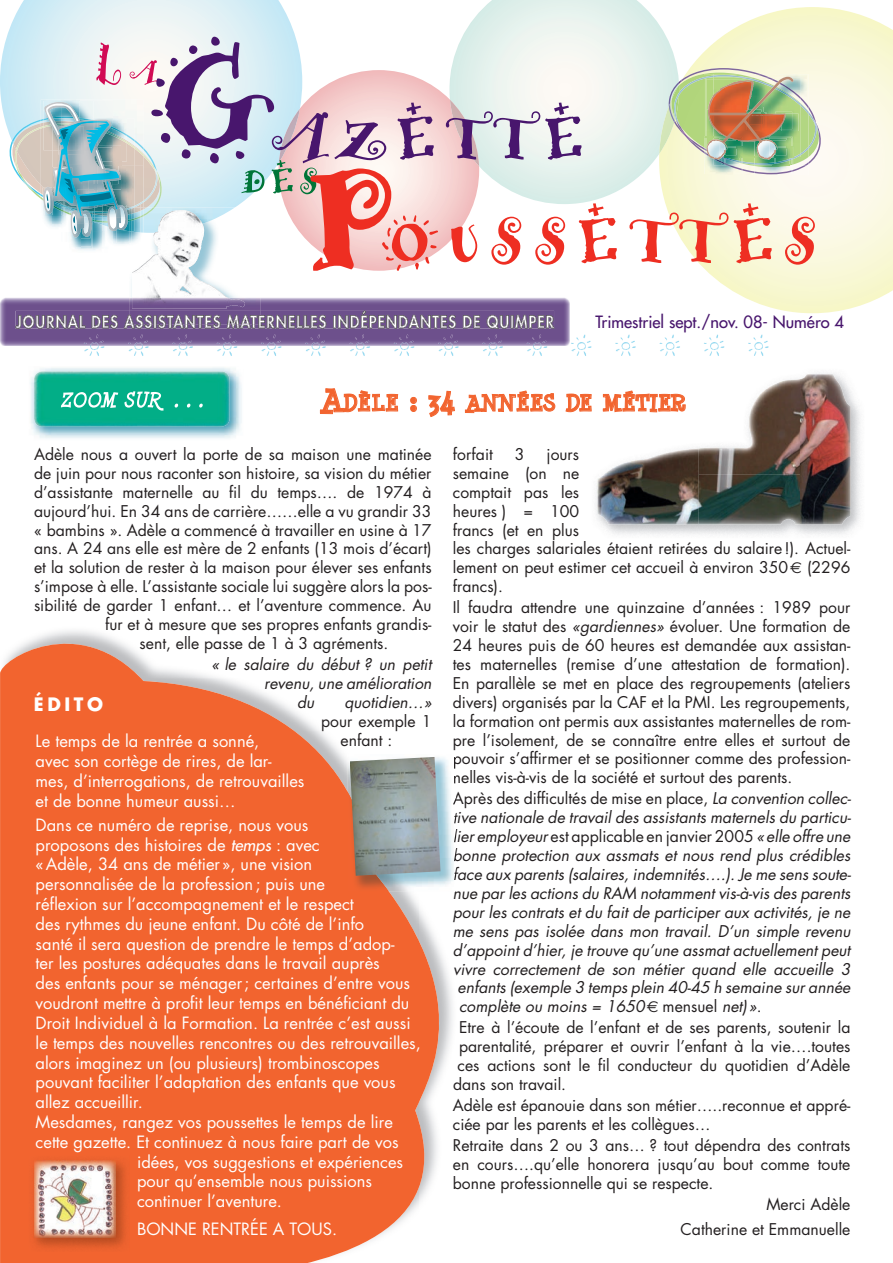
<style>
.page{position:relative;width:893px;height:1263px;background:#fff}
.page>*{position:absolute;margin:0;border:0;box-sizing:border-box;transform-origin:0 0}
.t1{font:700 21px "Minya Nouvelle";color:#f2642f}
.t2{font:700 18px "Futura";letter-spacing:.2em;color:#fff}
.t3{font:16.5px/19.8px "Futura";color:#fff}
.t4{font:16.5px "Futura";color:#48166d}
.t5{font:15.75px/18.9px "Futura";color:#231f20}
.t6{font:italic 15.75px "Futura";color:#231f20}
.s1{font-size:30px}
.s2{font-style:italic}
.s3{font-family:"Euro Sans"}
.s4{font-style:normal}
.s5{font-family:"Euro Sans";font-style:normal}
</style>
<div class="page">
<svg style="left:707px;top:7px;width:186px;height:306px"></svg>
<svg style="left:0;top:0;width:296px;height:133px"></svg>
<svg style="left:462px;top:0;width:204px;height:37px;background:#e6f2ee"></svg>
<img style="left:132px;top:271px;width:96px;height:27px">
<img style="left:595px;top:373px;width:266px;height:162px">
<img style="left:698px;top:379px;width:102px;height:145px">
<img style="left:800px;top:374px;width:50px;height:150px">
<img style="left:597px;top:448px;width:102px;height:76px">
<svg style="left:84px;top:334px;width:685px;height:22px"></svg>
<img style="left:0;top:298px;width:555px;height:48px">
<img style="left:129px;top:298px;width:131px;height:12px">
<img style="left:132px;top:298px;width:113px;height:11px">
<hr style="left:97px;top:334px;width:444px;height:4px;background:#6d508c">
<img style="left:15px;top:310px;width:540px;height:19px">
<img style="left:129px;top:311px;width:85px;height:4px">
<img style="left:214px;top:311px;width:62px;height:4px">
<img style="left:16px;top:328px;width:480px;height:1px">
<img style="left:276px;top:311px;width:252px;height:4px">
<img style="left:16px;top:315px;width:535px;height:13px">
<img style="left:221px;top:318px;width:26px;height:6px">
<svg style="left:124px;top:315px;width:97px;height:13px"></svg>
<svg style="left:71px;top:318px;width:4px;height:6px"></svg>
<svg style="left:9px;top:37px;width:812px;height:234px"></svg>
<svg style="left:320px;top:388px;width:78px;height:26px"></svg>
<svg style="left:410px;top:397px;width:7px;height:15px"></svg>
<svg style="left:428px;top:390px;width:27px;height:27px"></svg>
<svg style="left:465px;top:390px;width:91px;height:23px"></svg>
<svg style="left:565px;top:393px;width:27px;height:19px"></svg>
<svg style="left:603px;top:390px;width:83px;height:23px"></svg>
<img style="left:30px;top:367px;width:212px;height:72px">
<img style="left:34px;top:371px;width:196px;height:56px">
<svg style="left:61px;top:391px;width:142px;height:20px;background:#3cc0a2"></svg>
<svg style="left:0;top:630px;width:456px;height:633px;fill:#f2642f"></svg>
<img style="left:29px;top:1155px;width:101px;height:97px">
<img style="left:34px;top:1161px;width:82px;height:77px">
<img style="left:347px;top:754px;width:107px;height:137px">
<img style="left:347px;top:791px;width:42px;height:100px">
<img style="left:453px;top:791px;width:1px;height:17px">
<svg style="left:454px;top:754px;width:2px;height:137px"></svg>
<img style="left:350px;top:757px;width:90px;height:119px">
<p class="t4" style="left:595px;top:311px;width:250px">Trimestriel sept./nov. 08- Numéro 4</p>
<h1 class="t1" style="left:320px;top:390px;width:367px"><span class="s1">A</span>DÈLE <span class="s1">: 34</span> ANNÉES DE MÉTIER</h1>
<p class="t5" style="left:34px;top:444px;width:399px">Adèle nous a ouvert la porte de sa maison une matinée</p>
<p class="t5" style="left:34px;top:463px;width:399px">de juin pour nous raconter son histoire, sa vision du métier</p>
<p class="t5" style="left:34px;top:482px;width:399px">d’assistante maternelle au fil du temps…. de 1974 à</p>
<p class="t5" style="left:34px;top:501px;width:399px">aujourd’hui. En 34 ans de carrière……elle a vu grandir 33</p>
<p class="t5" style="left:34px;top:520px;width:399px">« bambins ». Adèle a commencé à travailler en usine à 17</p>
<p class="t5" style="left:34px;top:539px;width:399px">ans. A 24 ans elle est mère de 2 enfants (13 mois d’écart)</p>
<p class="t5" style="left:34px;top:558px;width:399px">et la solution de rester à la maison pour élever ses enfants</p>
<p class="t5" style="left:34px;top:577px;width:399px">s’impose à elle. L’assistante sociale lui suggère alors la pos-</p>
<p class="t5" style="left:34px;top:596px;width:399px">sibilité de garder 1 enfant… et l’aventure commence. Au</p>
<p class="t5" style="left:105px;top:614px;width:328px">fur et à mesure que ses propres enfants grandis-</p>
<p class="t5" style="left:140px;top:633px;width:250px">sent, elle passe de 1 à 3 agréments.</p>
<p class="t6" style="left:212px;top:653px;width:221px">« le salaire du début ? un petit</p>
<p class="t6" style="left:264px;top:672px;width:169px">revenu, une amélioration</p>
<p class="t6" style="left:297px;top:691px;width:19px">du</p>
<p class="t6" style="left:344px;top:691px;width:89px">quotidien…»</p>
<p class="t5" style="left:341px;top:711px;width:92px;text-indent:-19px">pour exemple 1 enfant :</p>
<p class="t2" style="left:34px;top:691px;width:71px">ÉDITO</p>
<p class="t3" style="left:36px;top:731px;width:270px">Le temps de la rentrée a sonné,<br>avec son cortège de rires, de lar&shy;mes, d’interrogations, de retrouvailles et de bonne humeur aussi…</p>
<p class="t3" style="left:36px;top:815px;width:274px">Dans ce numéro de reprise, nous vous</p>
<p class="t3" style="left:36px;top:834px;width:286px">proposons des histoires de <span class="s2">temps</span> : avec</p>
<p class="t3" style="left:36px;top:854px;width:278px">« Adèle, 34 ans de métier », une vision</p>
<p class="t3" style="left:36px;top:874px;width:291px">personnalisée de la profession ; puis une</p>
<p class="t3" style="left:36px;top:894px;width:320px">réflexion sur l’accompagnement et le respect</p>
<p class="t3" style="left:36px;top:914px;width:330px">des rythmes du jeune enfant. Du côté de l’info</p>
<p class="t3" style="left:36px;top:933px;width:360px">santé il sera question de prendre le temps d’adop-</p>
<p class="t3" style="left:36px;top:953px;width:346px">ter les postures adéquates dans le travail auprès</p>
<p class="t3" style="left:36px;top:973px;width:376px">des enfants pour se ménager ; certaines d’entre vous</p>
<p class="t3" style="left:36px;top:993px;width:375px">voudront mettre à profit leur temps en bénéficiant du</p>
<p class="t3" style="left:36px;top:1013px;width:377px">Droit Individuel à la Formation. La rentrée c’est aussi</p>
<p class="t3" style="left:36px;top:1032px;width:387px">le temps des nouvelles rencontres ou des retrouvailles,</p>
<p class="t3" style="left:36px;top:1052px;width:346px">alors imaginez un (ou plusieurs) trombinoscopes</p>
<p class="t3" style="left:36px;top:1072px;width:361px">pouvant faciliter l’adaptation des enfants que vous</p>
<p class="t3" style="left:36px;top:1092px;width:109px">allez accueillir.</p>
<p class="t3" style="left:36px;top:1112px;width:359px">Mesdames, rangez vos poussettes le temps de lire</p>
<p class="t3" style="left:36px;top:1131px;width:365px">cette gazette. Et continuez à nous faire part de vos</p>
<p class="t3" style="left:137px;top:1151px;width:268px">idées, vos suggestions et expériences</p>
<p class="t3" style="left:137px;top:1171px;width:237px">pour qu’ensemble nous puissions</p>
<p class="t3" style="left:137px;top:1191px;width:146px">continuer l’aventure.</p>
<p class="t3" style="left:137px;top:1219px;width:202px">BONNE RENTRÉE A TOUS.</p>
<p class="t5" style="left:453px;top:444px;width:42px">forfait</p>
<p class="t5" style="left:515px;top:444px;width:11px">3</p>
<p class="t5" style="left:453px;top:444px;width:399px;text-indent:94px">jours<br>semaine (on ne<br>comptait pas les<br>heures ) = 100<br>francs (et en plus<br>les charges salariales étaient retirées du salaire !). Actuel&shy;lement on peut estimer cet accueil à environ 350 <span class="s3">€</span> (2296 francs).</p>
<p class="t5" style="left:453px;top:598px;width:399px;text-align:justify">Il faudra attendre une quinzaine d’années : 1989 pour voir le statut des <span class="s2">«gardiennes»</span> évoluer. Une formation de 24 heures puis de 60 heures est demandée aux assistan&shy;tes maternelles (remise d’une attestation de formation).<br>En parallèle se met en place des regroupements (ateliers divers) organisés par la CAF et la PMI. Les regroupements, la formation ont permis aux assistantes maternelles de rom&shy;pre l’isolement, de se connaître entre elles et surtout de pouvoir s’affirmer et se positionner comme des profession&shy;nelles vis-à-vis de la société et surtout des parents.</p>
<p class="t5" style="left:453px;top:789px;width:400px">Après des difficultés de mise en place, <span class="s2">La convention collec-</span></p>
<p class="t6" style="left:453px;top:807px;width:400px">tive nationale de travail des assistants maternels du particu-</p>
<p class="t6" style="left:453px;top:825px;width:399px">lier employeur <span class="s4">est applicable en janvier 2005</span> « elle offre une</p>
<p class="t6" style="left:453px;top:844px;width:399px">bonne protection aux assmats et nous rend plus crédibles</p>
<p class="t6" style="left:453px;top:863px;width:400px">face aux parents (salaires, indemnités….). Je me sens soute-</p>
<p class="t6" style="left:453px;top:882px;width:399px">nue par les actions du RAM notamment vis-à-vis des parents</p>
<p class="t6" style="left:453px;top:901px;width:399px">pour les contrats et du fait de participer aux activités, je ne</p>
<p class="t6" style="left:453px;top:920px;width:399px">me sens pas isolée dans mon travail. D’un simple revenu</p>
<p class="t6" style="left:453px;top:939px;width:399px">d’appoint d’hier, je trouve qu’une assmat actuellement peut</p>
<p class="t6" style="left:453px;top:958px;width:399px">vivre correctement de son métier quand elle accueille 3</p>
<p class="t6" style="left:458px;top:977px;width:394px">enfants (exemple 3 temps plein 40-45 h semaine sur année</p>
<p class="t6" style="left:459px;top:996px;width:304px">complète ou moins = 1650 <span class="s5">€</span> <span class="s4">mensuel</span> net) »<span class="s4">.</span></p>
<p class="t5" style="left:459px;top:1018px;width:393px">Etre à l’écoute de l’enfant et de ses parents, soutenir la</p>
<p class="t5" style="left:459px;top:1037px;width:393px">parentalité, préparer et ouvrir l’enfant à la vie….toutes</p>
<p class="t5" style="left:458px;top:1056px;width:394px">ces actions sont le fil conducteur du quotidien d’Adèle</p>
<p class="t5" style="left:453px;top:1074px;width:115px">dans son travail.</p>
<p class="t5" style="left:453px;top:1096px;width:399px">Adèle est épanouie dans son métier…..reconnue et appré&shy;ciée par les parents et les collègues…</p>
<p class="t5" style="left:453px;top:1135px;width:399px;text-align:justify">Retraite dans 2 ou 3 ans… ? tout dépendra des contrats en cours….qu’elle honorera jusqu’au bout comme toute bonne professionnelle qui se respecte.</p>
<p class="t5" style="left:681px;top:1191px;width:171px;line-height:25.3px;text-align:right">Merci Adèle<br>Catherine et Emmanuelle</p>
</div>
